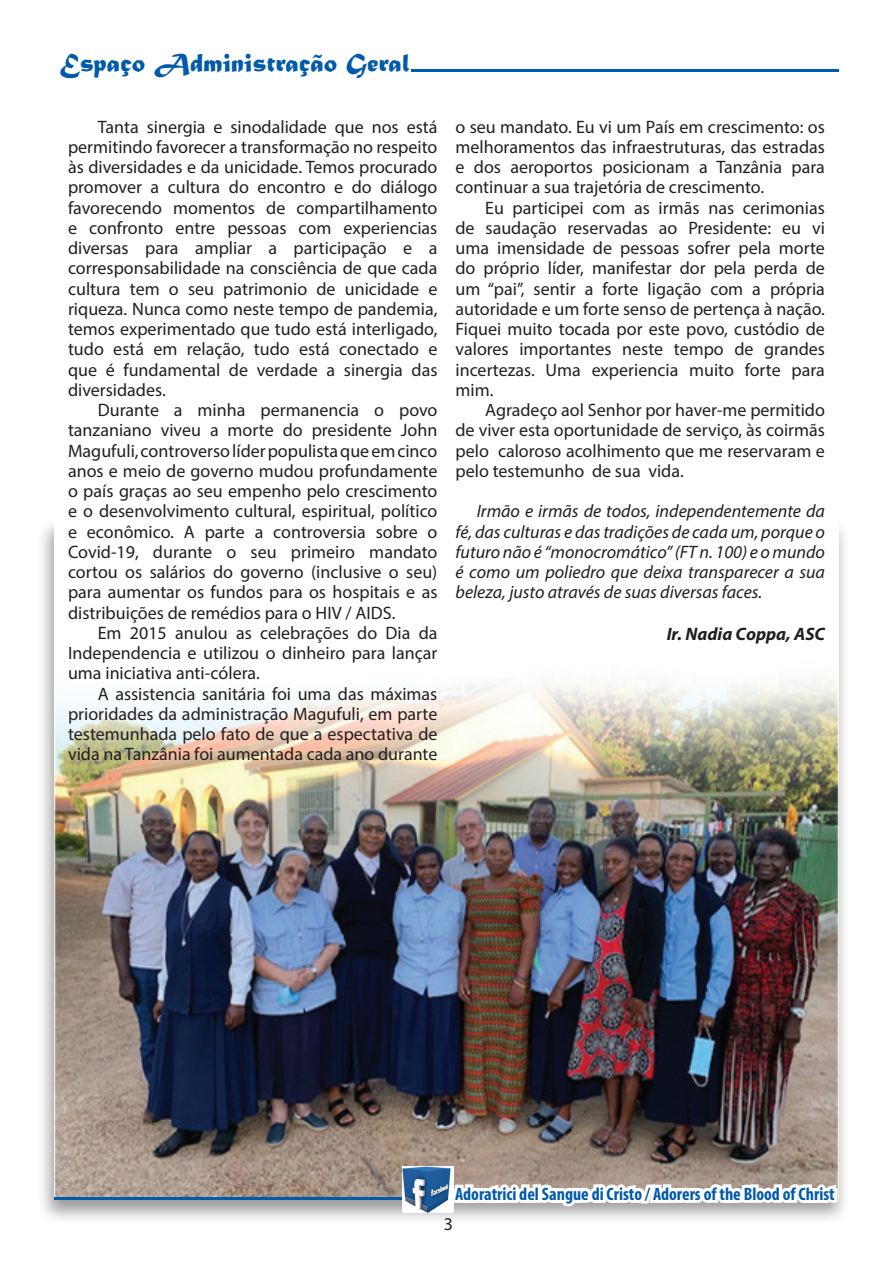
<style>
.page{position:relative;width:893px;height:1263px;background:#fff}
.page>*{position:absolute;margin:0;border:0;box-sizing:border-box;transform-origin:0 0}
.t1{font:27px "Matura MT Script Capitals";color:#015aaa}
.t2{font:18px/20.2px "Myriad Pro";color:#231f20;text-align:justify}
.t3{font:italic 18px/20.2px "Myriad Pro";color:#231f20;text-align:justify}
.t4{font:700 condensed 18px "Myriad Pro";color:#015aaa}
.t5{font:italic 700 18px "Myriad Pro";color:#231f20}
</style>
<div class="page">
<div style="left:36px;top:517px;width:814px;height:708px;background:#231f20;opacity:.45"></div>
<img style="left:54px;top:519px;width:785px;height:678px">
<svg style="left:54px;top:1197px;width:349px;height:3px"></svg>
<img style="left:448px;top:1099px;width:393px;height:126px">
<img style="left:403px;top:1167px;width:50px;height:45px">
<svg style="left:411px;top:69px;width:428px;height:3px"></svg>
<h1 class="t1" style="left:60px;top:46px;width:352px">Espaço Administração Geral</h1>
<p class="t2" style="left:68px;top:116px;width:371px;text-indent:30px">Tanta sinergia e sinodalidade que nos está permitindo favorecer a transformação no respeito às diversidades e da unicidade. Temos procurado promover a cultura do encontro e do diálogo favorecendo momentos de compartilhamento e confronto entre pessoas com experiencias diversas para ampliar a participação e a corresponsabilidade na consciência de que cada cultura tem o seu patrimonio de unicidade e riqueza. Nunca como neste tempo de pandemia, temos experimentado que tudo está interligado, tudo está em relação, tudo está conectado e que é fundamental de verdade a sinergia das diversidades.</p>
<p class="t2" style="left:68px;top:400px;width:371px;text-indent:30px">Durante a minha permanencia o povo tanzaniano viveu a morte do presidente John Magufuli, controverso líder populista que em cinco anos e meio de governo mudou profundamente o país graças ao seu empenho pelo crescimento e o desenvolvimento cultural, espiritual, político e econômico. A parte a controversia sobre o Covid-19, durante o seu primeiro mandato cortou os salários do governo (inclusive o seu) para aumentar os fundos para os hospitais e as distribuições de remédios para o HIV / AIDS.</p>
<p class="t2" style="left:68px;top:622px;width:371px;text-indent:30px">Em 2015 anulou as celebrações do Dia da Independencia e utilizou o dinheiro para lançar uma iniciativa anti-cólera.</p>
<p class="t2" style="left:68px;top:683px;width:371px;text-indent:30px">A assistencia sanitária foi uma das máximas prioridades da administração Magufuli, em parte testemunhada pelo fato de que a espectativa de vida na Tanzânia foi aumentada cada ano durante</p>
<p class="t2" style="left:455px;top:116px;width:371px">o seu mandato. Eu vi um País em crescimento: os melhoramentos das infraestruturas, das estradas e dos aeroportos posicionam a Tanzânia para continuar a sua trajetória de crescimento.</p>
<p class="t2" style="left:455px;top:197px;width:371px;text-indent:30px">Eu participei com as irmãs nas cerimonias de saudação reservadas ao Presidente: eu vi uma imensidade de pessoas sofrer pela morte do próprio líder, manifestar dor pela perda de um “pai”, sentir a forte ligação com a própria autoridade e um forte senso de pertença à nação.<br>Fiquei muito tocada por este povo, custódio de valores importantes neste tempo de grandes incertezas. Uma experiencia muito forte para mim.</p>
<p class="t2" style="left:455px;top:400px;width:371px;text-indent:30px">Agradeço aol Senhor por haver-me permitido de viver esta oportunidade de serviço, às coirmãs pelo caloroso acolhimento que me reservaram e pelo testemunho de sua vida.</p>
<p class="t3" style="left:455px;top:501px;width:371px;text-indent:21px">Irmão e irmãs de todos, independentemente da fé, das culturas e das tradições de cada um, porque o futuro não é “monocromático” (FT n. 100) e o mundo é como um poliedro que deixa transparecer a sua beleza, justo através de suas diversas faces.</p>
<p class="t5" style="left:667px;top:623px;width:160px">Ir. Nadia Coppa, ASC</p>
<p class="t4" style="left:455px;top:1182px;width:381px">Adoratrici del Sangue di Cristo / Adorers of the Blood of Christ</p>
<p class="t2" style="left:444px;top:1213px;width:11px">3</p>
</div>
